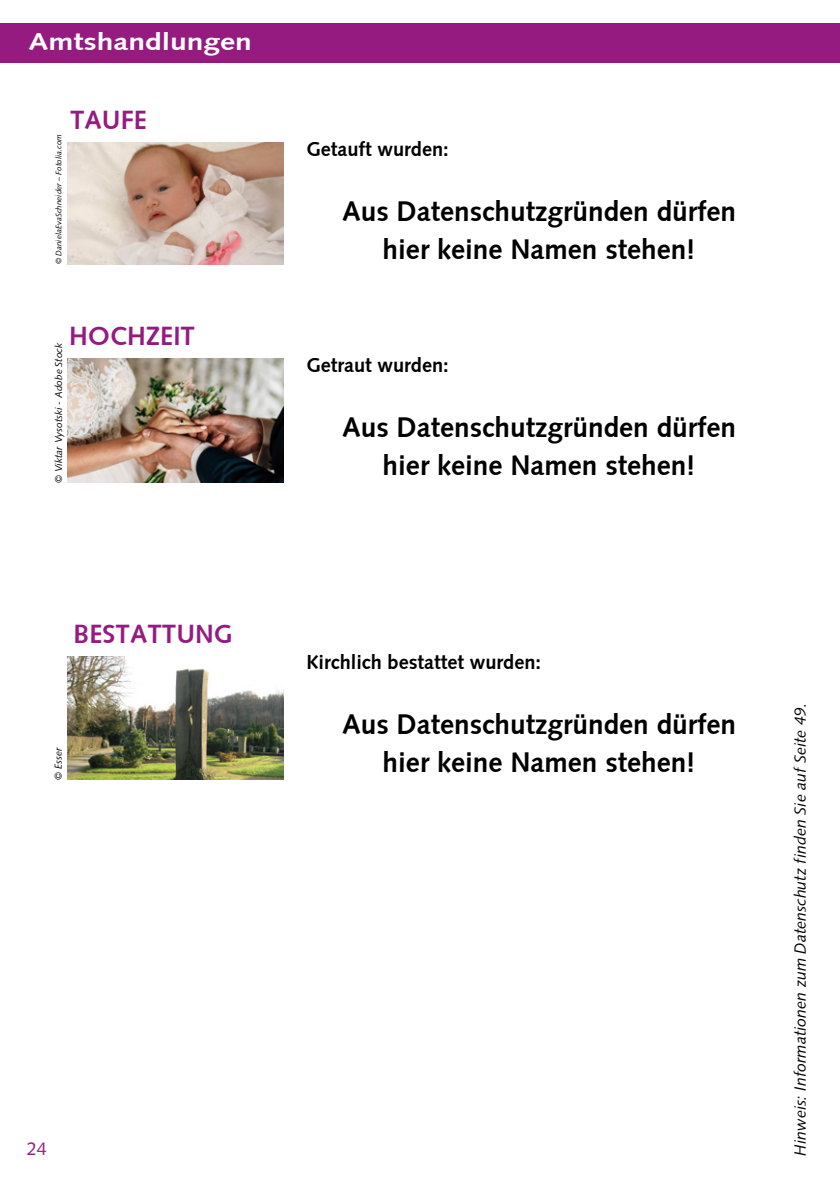
<style>
.page{position:relative;width:840px;height:1191px;background:#fff}
.page>*{position:absolute;margin:0;border:0;box-sizing:border-box;transform-origin:0 0}
.t1{font:700 28px/38px "Syntax";color:#000;text-align:center}
.t2{font:700 26px "Syntax";color:#951b81}
.t3{font:700 24px "Syntax";color:#fff;scale:1.25 1}
.t4{font:700 20px "Syntax";color:#000}
.t5{font:18px "Syntax";color:#951b81}
.t6{font:italic 16px "Syntax";color:#000}
.t7{font:italic 10px "Syntax";letter-spacing:-.01em;color:#000}
.t8{font:italic 8px "Syntax";color:#000}
</style>
<div class="page">
<div style="left:0;top:23px;width:839px;height:39px;background:#951b81"></div>
<img style="left:68px;top:143px;width:215px;height:121px">
<img style="left:68px;top:358px;width:215px;height:124px">
<img style="left:68px;top:656px;width:215px;height:124px">
<p class="t3" style="left:28px;top:28px;width:180px">Amtshandlungen</p>
<p class="t8" style="left:54px;top:264px;width:132px;rotate:-90deg">© DanielaEvaSchneider – Fotolia.com</p>
<p class="t2" style="left:70px;top:105px;width:78px">TAUFE</p>
<p class="t2" style="left:69px;top:321px;width:127px">HOCHZEIT</p>
<p class="t7" style="left:53px;top:483px;width:141px;rotate:-90deg">© Viktar Vysotski - Adobe Stock</p>
<p class="t2" style="left:74px;top:618px;width:160px">BESTATTUNG</p>
<p class="t7" style="left:52px;top:779px;width:34px;rotate:-90deg">© Esser</p>
<p class="t4" style="left:306px;top:138px;width:144px">Getauft wurden:</p>
<p class="t1" style="left:342px;top:193px;width:395px">Aus Datenschutzgründen dürfen hier keine Namen stehen!</p>
<p class="t4" style="left:306px;top:354px;width:144px">Getraut wurden:</p>
<p class="t1" style="left:342px;top:409px;width:395px">Aus Datenschutzgründen dürfen hier keine Namen stehen!</p>
<p class="t4" style="left:306px;top:651px;width:236px">Kirchlich bestattet wurden:</p>
<p class="t1" style="left:342px;top:706px;width:395px">Aus Datenschutzgründen dürfen hier keine Namen stehen!</p>
<p class="t5" style="left:27px;top:1138px;width:22px">24</p>
<p class="t6" style="left:790px;top:1155px;width:454px;rotate:-90deg">Hinweis: Informationen zum Datenschutz finden Sie auf Seite 49.</p>
</div>
